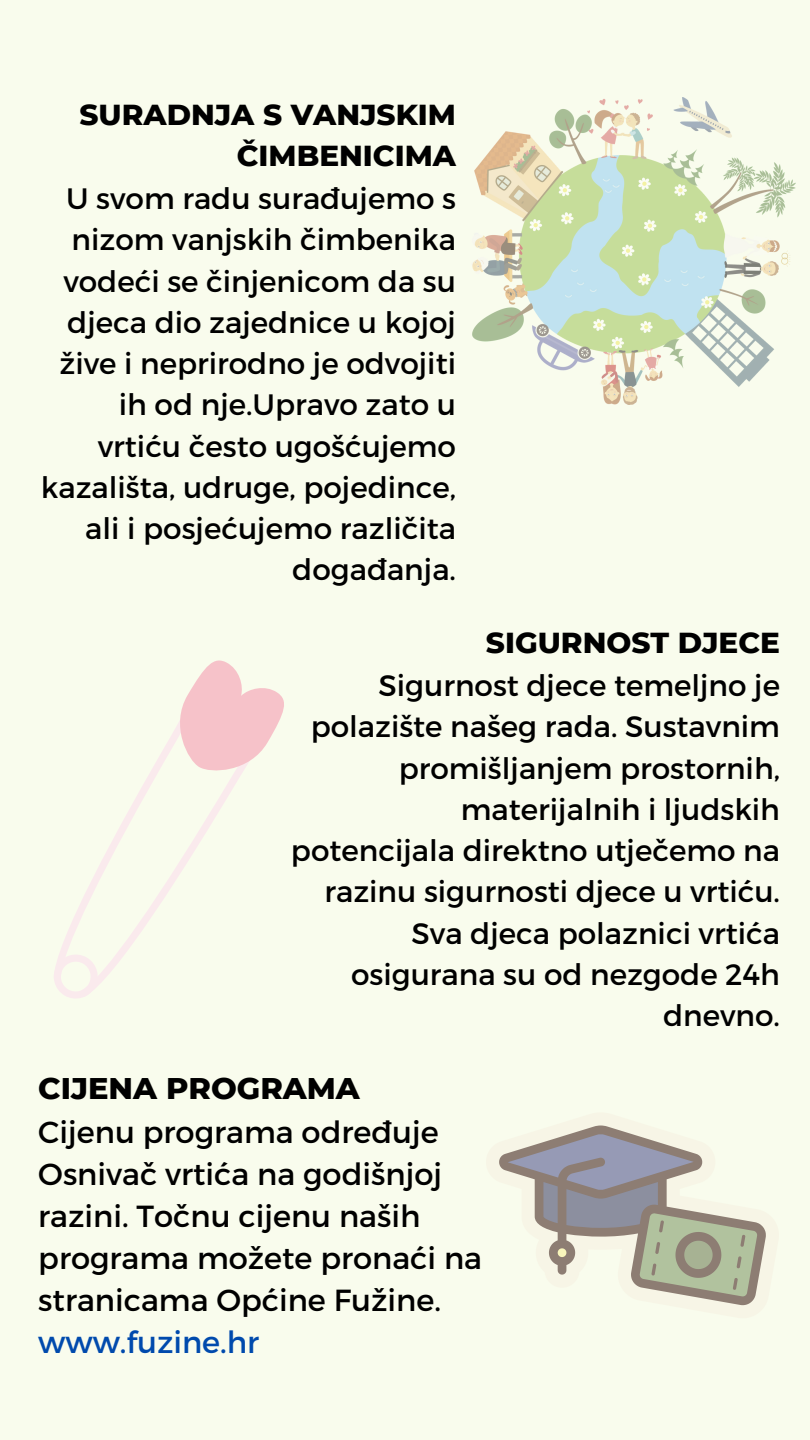
<style>
.page{position:relative;width:810px;height:1440px;background:#f9fced}
.page>*{position:absolute;margin:0;border:0;box-sizing:border-box;transform-origin:0 0}
.t1{font:30.5px/42px "Montserrat";color:#000}
.t2{font:800 30.5px "Montserrat";color:#000}
.t3{font:30.5px "Montserrat";color:#004aad}
.t4{font:29.5px/41.2px "Montserrat";color:#000;text-align:right}
.t5{font:800 29.5px/41.2px "Montserrat";color:#000;text-align:right}
</style>
<div class="page">
<img style="left:472px;top:97px;width:323px;height:308px">
<svg style="left:54px;top:660px;width:230px;height:338px"></svg>
<svg style="left:499px;top:1126px;width:267px;height:179px"></svg>
<p class="t5" style="left:79px;top:94px;width:378px">SURADNJA S VANJSKIM<br>ČIMBENICIMA</p>
<p class="t4" style="left:41px;top:177px;width:417px">U svom radu surađujemo s nizom vanjskih čimbenika vodeći se činjenicom da su djeca dio zajednice u kojoj žive i neprirodno je odvojiti ih od nje.Upravo zato u vrtiću često ugošćujemo kazališta, udruge, pojedince, ali i posjećujemo različita događanja.</p>
<p class="t5" style="left:486px;top:622px;width:296px">SIGURNOST DJECE</p>
<p class="t4" style="left:291px;top:663px;width:491px">Sigurnost djece temeljno je polazište našeg rada. Sustavnim promišljanjem prostornih, materijalnih i ljudskih potencijala direktno utječemo na razinu sigurnosti djece u vrtiću.<br>Sva djeca polaznici vrtića osigurana su od nezgode 24h dnevno.</p>
<p class="t2" style="left:38px;top:1069px;width:323px">CIJENA PROGRAMA</p>
<p class="t1" style="left:38px;top:1110px;width:445px">Cijenu programa određuje<br>Osnivač vrtića na godišnjoj razini. Točnu cijenu naših programa možete pronaći na stranicama Općine Fužine.</p>
<p class="t3" style="left:38px;top:1322px;width:222px">www.fuzine.hr</p>
</div>
